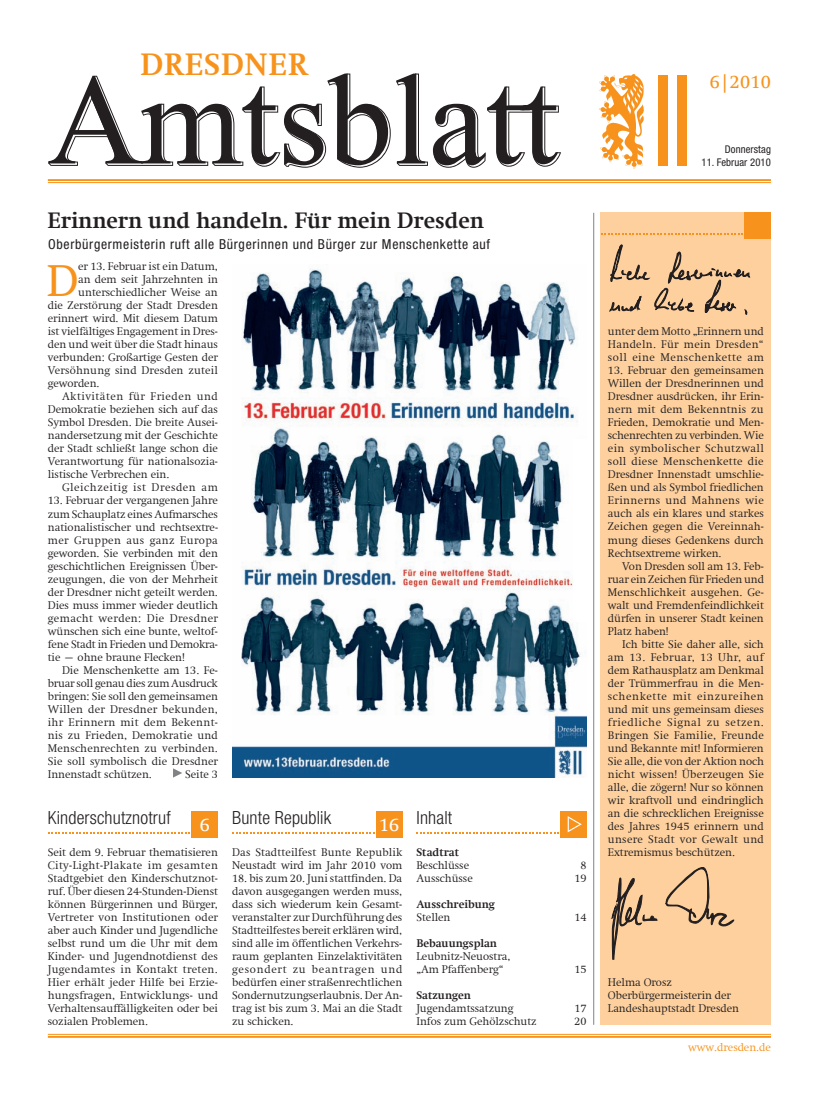
<style>
.page{position:relative;width:833px;height:1117px;background:#fff}
.page>*{position:absolute;margin:0;border:0;box-sizing:border-box;transform-origin:0 0}
.t1{font:44.75px "Swift Com";color:#f7931d}
.t2{font:700 31.25px "Swift Com";letter-spacing:.02em;color:#f7931d}
.t3{font:700 22.5px "Swift Com";letter-spacing:-.005em;color:#231f20}
.t4{font:18.75px "Swift Com";color:#f7931d}
.t5{font:18.75px "Swift Com";color:#fff}
.t6{font:300 condensed 18.12px "Helvetica Neue";letter-spacing:.01em;color:#231f20}
.t7{font:condensed 13.75px "Helvetica Neue";letter-spacing:.05em;color:#231f20}
.t8{font:300 11.25px/13px "Swift Com";letter-spacing:-.005em;color:#231f20;text-align:justify}
.t9{font:700 11.25px "Swift Com";letter-spacing:-.005em;color:#231f20}
.t10{font:300 11.25px "Swift Com";letter-spacing:.015em;color:#231f20}
.t11{font:300 11.25px "Swift Com";letter-spacing:.045em;color:#231f20}
.t12{font:300 11.25px "Swift Com";letter-spacing:.05em;color:#231f20}
.t13{font:300 11.25px "Swift Com";letter-spacing:-.005em;color:#f7931d}
.t14{font:condensed 10.62px "Helvetica Neue";letter-spacing:.01em;color:#231f20}
.s1{font-family:"Swift Com";font-weight:400;font-stretch:normal;font-size:18.75px;color:#fff}
</style>
<div class="page">
<hr style="left:48px;top:182px;width:723px;height:1px;background:#f7931d">
<hr style="left:48px;top:179px;width:723px;height:2px;background:#f7931d">
<svg style="left:48px;top:73px;width:513px;height:95px"></svg>
<div style="left:658px;top:76px;width:9px;height:90px;background:#f7931d"></div>
<div style="left:677px;top:76px;width:10px;height:90px;background:#f7931d"></div>
<svg style="left:599px;top:74px;width:45px;height:95px"></svg>
<hr style="left:48px;top:1033px;width:723px;height:1px;background:#f7931d">
<hr style="left:48px;top:1035px;width:723px;height:2px;background:#f7931d">
<div style="left:192px;top:811px;width:26px;height:26px;background:#f7931d"></div>
<svg style="left:48px;top:832px;width:142px;height:1px"></svg>
<div style="left:376px;top:811px;width:26px;height:26px;background:#f7931d"></div>
<svg style="left:232px;top:832px;width:142px;height:1px"></svg>
<div style="left:560px;top:811px;width:26px;height:26px;background:#f7931d"></div>
<svg style="left:567px;top:816px;width:15px;height:16px"></svg>
<svg style="left:416px;top:832px;width:143px;height:1px"></svg>
<img style="left:232px;top:269px;width:354px;height:508px">
<svg style="left:173px;top:768px;width:9px;height:9px"></svg>
<div style="left:601px;top:213px;width:170px;height:811px;background:#fdd09e"></div>
<div style="left:745px;top:213px;width:26px;height:26px;background:#f7931d"></div>
<svg style="left:601px;top:233px;width:142px;height:2px"></svg>
<svg style="left:666px;top:867px;width:68px;height:58px"></svg>
<svg style="left:611px;top:877px;width:46px;height:82px"></svg>
<svg style="left:610px;top:244px;width:140px;height:70px"></svg>
<div style="left:572px;top:439px;width:14px;height:182px;background:#fff"></div>
<hr style="left:593px;top:213px;width:1px;height:811px;background:#808285">
<h2 class="t2" style="left:140px;top:46px;width:170px">DRESDNER</h2>
<h3 class="t3" style="left:47px;top:207px;width:438px">Erinnern und handeln. Für mein Dresden</h3>
<p class="t7" style="left:48px;top:236px;width:443px">Oberbürgermeisterin ruft alle Bürgerinnen und Bürger zur Menschenkette auf</p>
<h1 class="t1" style="left:46px;top:255px;width:33px">D</h1>
<p class="t8" style="left:78px;top:260px;width:141px">er 13. Februar ist ein Datum,</p>
<p class="t8" style="left:78px;top:273px;width:141px">an dem seit Jahrzehnten in</p>
<p class="t8" style="left:78px;top:286px;width:141px">unterschiedlicher Weise an</p>
<p class="t8" style="left:48px;top:299px;width:171px">die Zerstörung der Stadt Dresden</p>
<p class="t8" style="left:48px;top:312px;width:172px">erinnert wird. Mit diesem Datum</p>
<p class="t8" style="left:48px;top:325px;width:171px">ist vielfältiges Engagement in Dres-</p>
<p class="t8" style="left:48px;top:338px;width:172px">den und weit über die Stadt hinaus</p>
<p class="t8" style="left:48px;top:351px;width:172px">verbunden: Großartige Gesten der</p>
<p class="t10" style="left:48px;top:364px;width:172px">Versöhnung sind Dresden zuteil</p>
<p class="t8" style="left:48px;top:377px;width:53px">geworden.</p>
<p class="t11" style="left:62px;top:390px;width:157px">Aktivitäten für Frieden und</p>
<p class="t8" style="left:48px;top:403px;width:172px">Demokratie beziehen sich auf das</p>
<p class="t8" style="left:48px;top:416px;width:172px">Symbol Dresden. Die breite Ausei-</p>
<p class="t8" style="left:48px;top:429px;width:172px">nandersetzung mit der Geschichte</p>
<p class="t8" style="left:48px;top:442px;width:172px">der Stadt schließt lange schon die</p>
<p class="t8" style="left:48px;top:455px;width:172px">Verantwortung für nationalsozia-</p>
<p class="t8" style="left:48px;top:468px;width:123px">listische Verbrechen ein.</p>
<p class="t12" style="left:62px;top:481px;width:157px">Gleichzeitig ist Dresden am</p>
<p class="t8" style="left:48px;top:494px;width:172px">13. Februar der vergangenen Jahre zum Schauplatz eines Aufmarsches nationalistischer und rechtsextre&shy;mer Gruppen aus ganz Europa geworden. Sie verbinden mit den geschichtlichen Ereignissen Über&shy;zeugungen, die von der Mehrheit der Dresdner nicht geteilt werden.<br>Dies muss immer wieder deutlich gemacht werden: Die Dresdner wünschen sich eine bunte, weltof&shy;fene Stadt in Frieden und Demokra&shy;tie – ohne braune Flecken!</p>
<p class="t8" style="left:48px;top:663px;width:172px;text-indent:14px">Die Menschenkette am 13. Fe&shy;bruar soll genau dies zum Ausdruck bringen: Sie soll den gemeinsamen Willen der Dresdner bekunden, ihr Erinnern mit dem Bekennt&shy;nis zu Frieden, Demokratie und Menschenrechten zu verbinden.<br>Sie soll symbolisch die Dresdner Innenstadt schützen.</p>
<p class="t8" style="left:185px;top:767px;width:34px">Seite 3</p>
<h3 class="t6" style="left:48px;top:807px;width:124px">Kinderschutznotruf</h3>
<h3 class="t6" style="left:200px;top:807px;width:133px"><span class="s1">6</span> Bunte Republik</h3>
<h3 class="t5" style="left:379px;top:813px;width:22px">16</h3>
<p class="t8" style="left:48px;top:845px;width:172px">Seit dem 9. Februar thematisieren City-Light-Plakate im gesamten Stadtgebiet den Kinderschutznot&shy;ruf. Über diesen 24-Stunden-Dienst können Bürgerinnen und Bürger, Vertreter von Institutionen oder aber auch Kinder und Jugendliche selbst rund um die Uhr mit dem Kinder- und Jugendnotdienst des Jugendamtes in Kontakt treten.<br>Hier erhält jeder Hilfe bei Erzie&shy;hungsfragen, Entwicklungs- und Verhaltensauffälligkeiten oder bei sozialen Problemen.</p>
<p class="t8" style="left:232px;top:845px;width:172px">Das Stadtteilfest Bunte Republik<br>Neustadt wird im Jahr 2010 vom</p>
<p class="t8" style="left:232px;top:871px;width:172px">18. bis zum 20. Juni stattfinden. Da davon ausgegangen werden muss, dass sich wiederum kein Gesamt&shy;veranstalter zur Durchführung des Stadtteilfestes bereit erklären wird, sind alle im öffentlichen Verkehrs&shy;raum geplanten Einzelaktivitäten gesondert zu beantragen und bedürfen einer straßenrechtlichen Sondernutzungserlaubnis. Der An&shy;trag ist bis zum 3. Mai an die Stadt zu schicken.</p>
<h3 class="t6" style="left:416px;top:807px;width:37px">Inhalt</h3>
<p class="t9" style="left:416px;top:845px;width:44px">Stadtrat</p>
<p class="t8" style="left:416px;top:858px;width:54px">Beschlüsse</p>
<p class="t8" style="left:580px;top:858px;width:8px">8</p>
<p class="t8" style="left:416px;top:871px;width:58px">Ausschüsse</p>
<p class="t8" style="left:574px;top:871px;width:14px">19</p>
<p class="t9" style="left:416px;top:897px;width:80px">Ausschreibung</p>
<p class="t8" style="left:416px;top:910px;width:35px">Stellen</p>
<p class="t8" style="left:574px;top:910px;width:14px">14</p>
<p class="t9" style="left:416px;top:936px;width:82px">Bebauungsplan</p>
<p class="t8" style="left:416px;top:949px;width:95px">Leubnitz-Neuostra, „Am Pfaffenberg“</p>
<p class="t8" style="left:574px;top:962px;width:14px">15</p>
<p class="t9" style="left:416px;top:988px;width:56px">Satzungen</p>
<p class="t8" style="left:416px;top:1001px;width:98px">Jugendamtssatzung</p>
<p class="t8" style="left:574px;top:1001px;width:14px">17</p>
<p class="t8" style="left:416px;top:1014px;width:122px">Infos zum Gehölzschutz</p>
<p class="t8" style="left:574px;top:1014px;width:14px">20</p>
<h3 class="t4" style="left:710px;top:71px;width:63px">6|2010</h3>
<p class="t14" style="left:725px;top:143px;width:48px">Donnerstag</p>
<p class="t14" style="left:701px;top:156px;width:71px">11. Februar 2010</p>
<p class="t8" style="left:608px;top:325px;width:157px">unter dem Motto „Erinnern und Handeln. Für mein Dresden“ soll eine Menschenkette am</p>
<p class="t8" style="left:608px;top:364px;width:158px">13. Februar den gemeinsamen Willen der Dresdnerinnen und Dresdner ausdrücken, ihr Erin&shy;nern mit dem Bekenntnis zu Frieden, Demokratie und Men&shy;schenrechten zu verbinden. Wie ein symbolischer Schutzwall soll diese Menschenkette die Dresdner Innenstadt umschlie&shy;ßen und als Symbol friedlichen Erinnerns und Mahnens wie auch als ein klares und starkes Zeichen gegen die Vereinnah&shy;mung dieses Gedenkens durch Rechtsextreme wirken.</p>
<p class="t8" style="left:608px;top:559px;width:158px;text-indent:14px">Von Dresden soll am 13. Feb&shy;ruar ein Zeichen für Frieden und Menschlichkeit ausgehen. Ge&shy;walt und Fremdenfeindlichkeit dürfen in unserer Stadt keinen Platz haben!</p>
<p class="t8" style="left:608px;top:637px;width:157px;text-indent:14px">Ich bitte Sie daher alle, sich am 13. Februar, 13 Uhr, auf dem Rathausplatz am Denkmal der Trümmerfrau in die Men&shy;schenkette mit einzureihen und mit uns gemeinsam dieses friedliche Signal zu setzen.<br>Bringen Sie Familie, Freunde und Bekannte mit! Informieren Sie alle, die von der Aktion noch nicht wissen! Überzeugen Sie alle, die zögern! Nur so können wir kraftvoll und eindringlich an die schrecklichen Ereignisse des Jahres 1945 erinnern und unsere Stadt vor Gewalt und Extremismus beschützen.</p>
<p class="t8" style="left:608px;top:975px;width:133px;text-align:left">Helma Orosz<br>Oberbürgermeisterin der<br>Landeshauptstadt Dresden</p>
<p class="t13" style="left:688px;top:1040px;width:84px">www.dresden.de</p>
</div>
